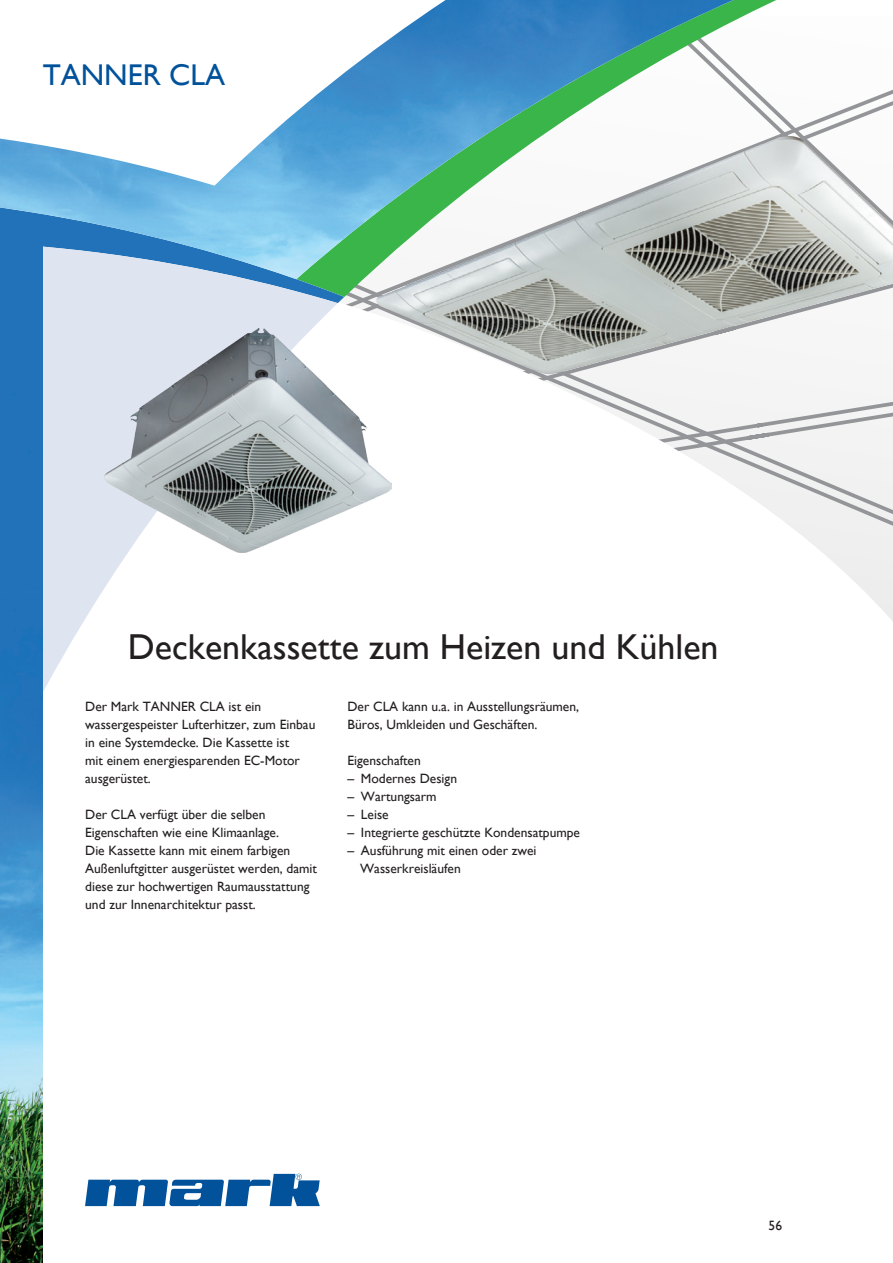
<style>
.page{position:relative;width:893px;height:1263px;background:#fff}
.page>*{position:absolute;margin:0;border:0;box-sizing:border-box;transform-origin:0 0}
.Kop1{font:36px "Gill Sans";color:#231f20}
.Product_naam{font:30px "Gill Sans";color:#01529a}
.Introtekst{font:13.5px/18px "Gill Sans";color:#231f20}
</style>
<div class="page">
<svg style="left:85px;top:1174px;width:235px;height:32px"></svg>
<svg style="left:806px;top:104px;width:87px;height:481px"></svg>
<img style="left:861px;top:136px;width:32px;height:196px">
<svg style="left:344px;top:102px;width:517px;height:230px"></svg>
<svg style="left:429px;top:332px;width:464px;height:9px"></svg>
<svg style="left:452px;top:341px;width:441px;height:197px"></svg>
<svg style="left:344px;top:0;width:496px;height:297px"></svg>
<svg style="left:43px;top:279px;width:295px;height:413px"></svg>
<img style="left:0;top:0;width:733px;height:279px">
<img style="left:0;top:225px;width:43px;height:1038px">
<img style="left:105px;top:328px;width:287px;height:224px">
<p class="Product_naam" style="left:43px;top:57px;width:184px">TANNER CLA</p>
<p class="Kop1" style="left:128px;top:626px;width:592px">Deckenkassette zum Heizen und Kühlen</p>
<p class="Introtekst" style="left:85px;top:698px;width:232px">Der Mark TANNER CLA ist ein wassergespeister Lufterhitzer, zum Einbau in eine Systemdecke. Die Kassette ist<br>mit einem energiesparenden EC-Motor ausgerüstet.</p>
<p class="Introtekst" style="left:85px;top:806px;width:233px">Der CLA verfügt über die selben Eigenschaften wie eine Klimaanlage.<br>Die Kassette kann mit einem farbigen Außenluftgitter ausgerüstet werden, damit diese zur hochwertigen Raumausstattung und zur Innenarchitektur passt.</p>
<p class="Introtekst" style="left:347px;top:698px;width:233px">Der CLA kann u.a. in Ausstellungsräumen,<br>Büros, Umkleiden und Geschäften.</p>
<p class="Introtekst" style="left:347px;top:752px;width:75px">Eigenschaften</p>
<p class="Introtekst" style="left:347px;top:770px;width:111px">– Modernes Design</p>
<p class="Introtekst" style="left:347px;top:788px;width:91px">– Wartungsarm</p>
<p class="Introtekst" style="left:347px;top:806px;width:43px">– Leise</p>
<p class="Introtekst" style="left:347px;top:824px;width:234px">– Integrierte geschützte Kondensatpumpe</p>
<p class="Introtekst" style="left:360px;top:842px;width:178px;text-indent:-13px">– Ausführung mit einen oder zwei<br>Wasserkreisläufen</p>
<p class="Introtekst" style="left:769px;top:1216px;width:15px">56</p>
</div>
